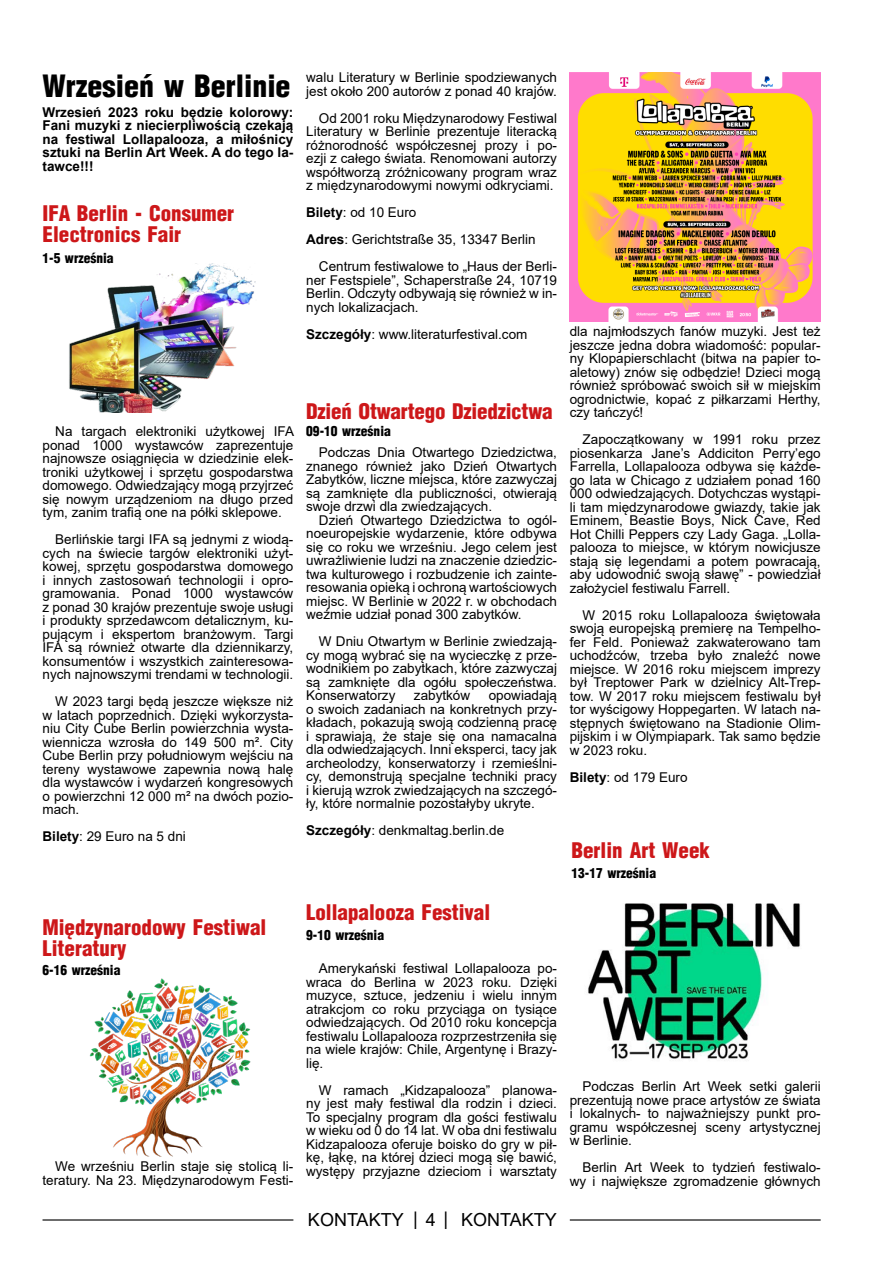
<style>
.page{position:relative;width:893px;height:1263px;background:#fff}
.page>*{position:absolute;margin:0;border:0;box-sizing:border-box;transform-origin:0 0}
.t1{font:900 30px "Switzerland Cond";color:#000}
.t2{font:900 21px/21px "Switzerland Cond";color:#cd1719}
.t3{font:18px "Arial";color:#000}
.t4{font:13.5px/13.5px "Arial";color:#000;text-align:justify}
.t5{font:700 13.5px/13.5px "Arial";color:#000;text-align:justify}
.t6{font:900 13.5px "Switzerland Cond";color:#000}
.s1{font-weight:700}
.s2{font-size:18.3px}
</style>
<div class="page">
<hr style="left:43px;top:1219px;width:250px;height:1px;background:#000">
<hr style="left:570px;top:1219px;width:251px;height:1px;background:#000">
<img style="left:69px;top:264px;width:187px;height:149px">
<img style="left:89px;top:979px;width:162px;height:178px">
<img style="left:570px;top:72px;width:250px;height:250px">
<img style="left:588px;top:903px;width:212px;height:158px">
<h1 class="t1" style="left:43px;top:66px;width:250px">Wrzesień w Berlinie</h1>
<p class="t5" style="left:43px;top:106px;width:252px">Wrzesień 2023 roku będzie kolorowy:<br>Fani muzyki z niecierpliwością czekają na festiwal Lollapalooza, a miłośnicy sztuki na Berlin Art Week. A do tego la&shy;tawce!!!</p>
<h2 class="t2" style="left:43px;top:202px;width:193px">IFA Berlin - Consumer<br>Electronics Fair</h2>
<p class="t6" style="left:43px;top:249px;width:73px">1-5 września</p>
<p class="t4" style="left:43px;top:425px;width:253px;text-indent:13px">Na targach elektroniki użytkowej IFA ponad 1000 wystawców zaprezentuje najnowsze osiągnięcia w dziedzinie elek&shy;troniki użytkowej i sprzętu gospodarstwa domowego. Odwiedzający mogą przyjrzeć się nowym urządzeniom na długo przed tym, zanim trafią one na półki sklepowe.</p>
<p class="t4" style="left:43px;top:533px;width:252px;text-indent:13px">Berlińskie targi IFA są jednymi z wiodą&shy;cych na świecie targów elektroniki użyt&shy;kowej, sprzętu gospodarstwa domowego i innych zastosowań technologii i opro&shy;gramowania. Ponad 1000 wystawców z ponad 30 krajów prezentuje swoje usługi i produkty sprzedawcom detalicznym, ku&shy;pującym i ekspertom branżowym. Targi IFA są również otwarte dla dziennikarzy, konsumentów i wszystkich zainteresowa&shy;nych najnowszymi trendami w technologii.</p>
<p class="t4" style="left:43px;top:695px;width:252px;text-indent:13px">W 2023 targi będą jeszcze większe niż w latach poprzednich. Dzięki wykorzysta&shy;niu City Cube Berlin powierzchnia wysta&shy;wiennicza wzrosła do 149 500 m². City Cube Berlin przy południowym wejściu na tereny wystawowe zapewnia nową halę dla wystawców i wydarzeń kongresowych o powierzchni 12 000 m² na dwóch pozio&shy;mach.</p>
<p class="t4" style="left:43px;top:830px;width:145px"><span class="s1">Bilety</span>: 29 Euro na 5 dni</p>
<h2 class="t2" style="left:43px;top:916px;width:225px">Międzynarodowy Festiwal<br>Literatury</h2>
<p class="t6" style="left:43px;top:961px;width:79px">6-16 września</p>
<p class="t4" style="left:43px;top:1160px;width:252px;text-align:right">We wrześniu Berlin staje się stolicą li&shy;teratury. Na 23. Międzynarodowym Festi-</p>
<p class="t4" style="left:306px;top:71px;width:252px">walu Literatury w Berlinie spodziewanych jest około 200 autorów z ponad 40 krajów.</p>
<p class="t4" style="left:306px;top:111px;width:252px;text-indent:13px">Od 2001 roku Międzynarodowy Festiwal Literatury w Berlinie prezentuje literacką różnorodność współczesnej prozy i po&shy;ezji z całego świata. Renomowani autorzy współtworzą zróżnicowany program wraz z międzynarodowymi nowymi odkryciami.</p>
<p class="t4" style="left:306px;top:206px;width:112px"><span class="s1">Bilety</span>: od 10 Euro</p>
<p class="t4" style="left:306px;top:233px;width:231px"><span class="s1">Adres</span>: Gerichtstraße 35, 13347 Berlin</p>
<p class="t4" style="left:319px;top:260px;width:240px">Centrum festiwalowe to „Haus der Berli-</p>
<p class="t4" style="left:306px;top:273px;width:252px">ner Festspiele”, Schaperstraße 24, 10719<br>Berlin. Odczyty odbywają się również w in&shy;nych lokalizacjach.</p>
<p class="t4" style="left:306px;top:327px;width:223px"><span class="s1">Szczegóły</span>: www.literaturfestival.com</p>
<h2 class="t2" style="left:306px;top:400px;width:248px">Dzień Otwartego Dziedzictwa</h2>
<p class="t6" style="left:306px;top:422px;width:86px">09-10 września</p>
<p class="t4" style="left:306px;top:445px;width:252px;text-indent:13px">Podczas Dnia Otwartego Dziedzictwa, znanego również jako Dzień Otwartych Zabytków, liczne miejsca, które zazwyczaj są zamknięte dla publiczności, otwierają swoje drzwi dla zwiedzających.</p>
<p class="t4" style="left:306px;top:513px;width:252px;text-indent:13px">Dzień Otwartego Dziedzictwa to ogól&shy;noeuropejskie wydarzenie, które odbywa się co roku we wrześniu. Jego celem jest uwrażliwienie ludzi na znaczenie dziedzic&shy;twa kulturowego i rozbudzenie ich zainte&shy;resowania opieką i ochroną wartościowych miejsc. W Berlinie w 2022 r. w obchodach weźmie udział ponad 300 zabytków.</p>
<p class="t4" style="left:306px;top:634px;width:252px;text-indent:13px">W Dniu Otwartym w Berlinie zwiedzają&shy;cy mogą wybrać się na wycieczkę z prze&shy;wodnikiem po zabytkach, które zazwyczaj są zamknięte dla ogółu społeczeństwa.<br>Konserwatorzy</p>
<p class="t4" style="left:414px;top:688px;width:58px">zabytków</p>
<p class="t4" style="left:306px;top:688px;width:252px;text-indent:183px">opowiadają o swoich zadaniach na konkretnych przy&shy;kładach, pokazują swoją codzienną pracę i sprawiają, że staje się ona namacalna dla odwiedzających. Inni eksperci, tacy jak archeolodzy, konserwatorzy i rzemieślni&shy;cy, demonstrują specjalne techniki pracy i kierują wzrok zwiedzających na szczegó&shy;ły, które normalnie pozostałyby ukryte.</p>
<p class="t4" style="left:306px;top:823px;width:200px"><span class="s1">Szczegóły</span>: denkmaltag.berlin.de</p>
<h2 class="t2" style="left:306px;top:901px;width:186px">Lollapalooza Festival</h2>
<p class="t6" style="left:306px;top:927px;width:79px">9-10 września</p>
<p class="t4" style="left:570px;top:325px;width:252px">dla najmłodszych fanów muzyki. Jest też jeszcze jedna dobra wiadomość: popular&shy;ny Klopapierschlacht (bitwa na papier to&shy;aletowy) znów się odbędzie! Dzieci mogą również spróbować swoich sił w miejskim ogrodnictwie, kopać z piłkarzami Herthy, czy tańczyć!</p>
<p class="t4" style="left:570px;top:433px;width:252px;text-indent:13px">Zapoczątkowany w 1991 roku przez piosenkarza Jane’s Addiciton Perry’ego Farrella, Lollapalooza odbywa się każde&shy;go lata w Chicago z udziałem ponad 160<br>000 odwiedzających. Dotychczas wystąpi&shy;li tam międzynarodowe gwiazdy, takie jak Eminem, Beastie Boys, Nick Cave, Red Hot Chilli Peppers czy Lady Gaga. „Lolla&shy;palooza to miejsce, w którym nowicjusze stają się legendami a potem powracają, aby udowodnić swoją sławę” - powiedział założyciel festiwalu Farrell.</p>
<p class="t4" style="left:570px;top:608px;width:252px;text-indent:13px">W 2015 roku Lollapalooza świętowała swoją europejską premierę na Tempelho&shy;fer Feld. Ponieważ zakwaterowano tam uchodźców, trzeba było znaleźć nowe miejsce. W 2016 roku miejscem imprezy był Treptower Park w dzielnicy Alt-Trep&shy;tow. W 2017 roku miejscem festiwalu był tor wyścigowy Hoppegarten. W latach na&shy;stępnych świętowano na Stadionie Olim&shy;pijskim i w Olympiapark. Tak samo będzie w 2023 roku.</p>
<p class="t4" style="left:570px;top:770px;width:119px"><span class="s1">Bilety</span>: od 179 Euro</p>
<h2 class="t2" style="left:571px;top:839px;width:140px">Berlin Art Week</h2>
<p class="t6" style="left:571px;top:864px;width:86px">13-17 września</p>
<p class="t4" style="left:306px;top:961px;width:252px;text-indent:13px">Amerykański festiwal Lollapalooza po&shy;wraca do Berlina w 2023 roku. Dzięki muzyce, sztuce, jedzeniu i wielu innym atrakcjom co roku przyciąga on tysiące odwiedzających. Od 2010 roku koncepcja festiwalu Lollapalooza rozprzestrzeniła się na wiele krajów: Chile, Argentynę i Brazy&shy;lię.</p>
<p class="t4" style="left:306px;top:1083px;width:252px;text-indent:13px">W ramach „Kidzapalooza” planowa&shy;ny jest mały festiwal dla rodzin i dzieci.<br>To specjalny program dla gości festiwalu w wieku od 0 do 14 lat. W oba dni festiwalu Kidzapalooza oferuje boisko do gry w pił&shy;kę, łąkę, na której dzieci mogą się bawić, występy przyjazne dzieciom i warsztaty</p>
<p class="t4" style="left:570px;top:1079px;width:252px;text-indent:13px">Podczas Berlin Art Week setki galerii prezentują nowe prace artystów ze świata i lokalnych- to najważniejszy punkt pro&shy;gramu współczesnej sceny artystycznej w Berlinie.</p>
<p class="t4" style="left:570px;top:1160px;width:252px;text-align:right">Berlin Art Week to tydzień festiwalo&shy;wy i największe zgromadzenie głównych</p>
<h3 class="t3" style="left:308px;top:1207px;width:250px">KONTAKTY <span class="s2">|</span> 4 <span class="s2">|</span> KONTAKTY</h3>
</div>
